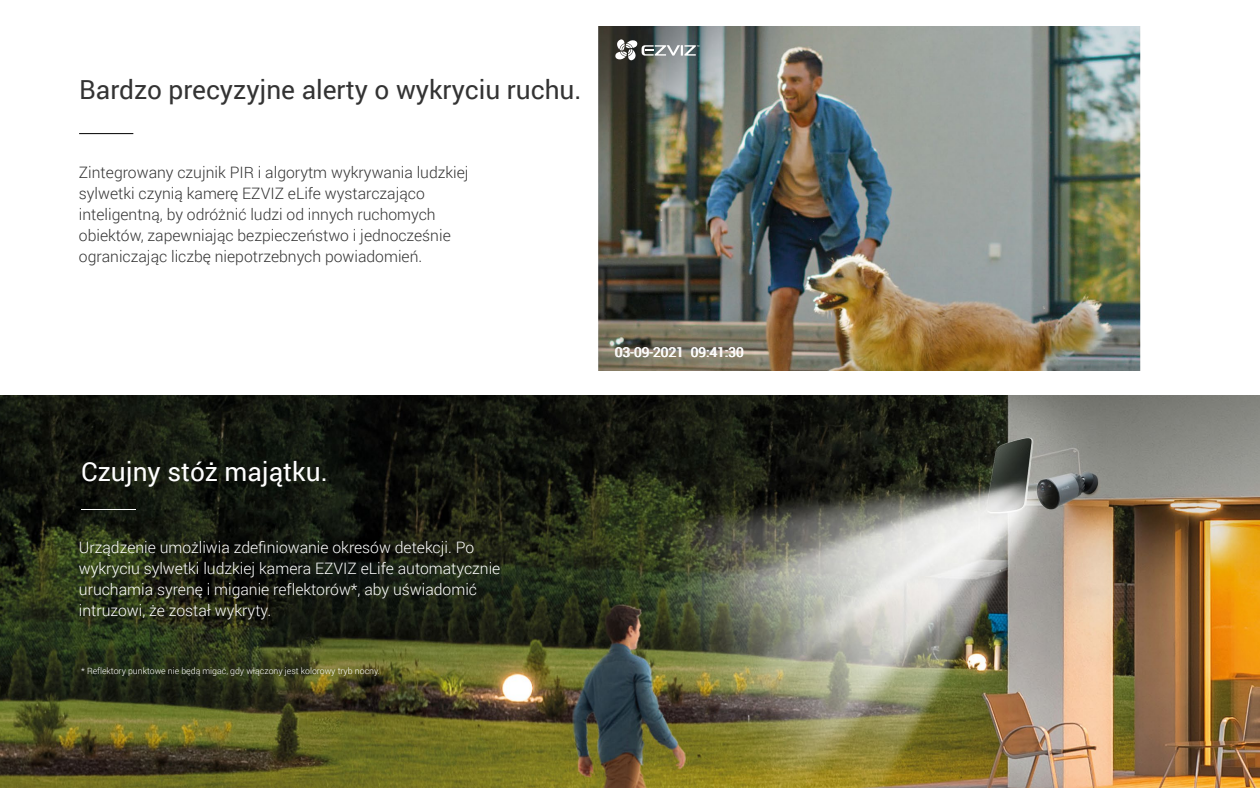
<style>
.page{position:relative;width:1260px;height:788px;background:#fff}
.page>*{position:absolute;margin:0;border:0;box-sizing:border-box;transform-origin:0 0}
.t1{font:26.25px "Roboto";color:#333}
.t2{font:26.25px "Roboto";color:#fff}
.t3{font:300 15.75px/21px "Roboto";color:#333}
.t4{font:300 15.75px/21px "Roboto";color:#fff}
.t5{font:13.65px "Roboto";color:#fff}
.t6{font:300 8.75px "Roboto";color:#fff}
</style>
<div class="page">
<img style="left:0;top:395px;width:1260px;height:393px">
<img style="left:598px;top:26px;width:543px;height:344px">
<svg style="left:615px;top:39px;width:84px;height:21px"></svg>
<hr style="left:79px;top:133px;width:54px;height:1px;background:#050505">
<hr style="left:81px;top:509px;width:54px;height:1px;background:#fff">
<h1 class="t1" style="left:79px;top:71px;width:504px">Bardzo precyzyjne alerty o wykryciu ruchu.</h1>
<p class="t3" style="left:79px;top:161px;width:391px">Zintegrowany czujnik PIR i algorytm wykrywania ludzkiej sylwetki czynią kamerę EZVIZ eLife wystarczająco inteligentną, by odróżnić ludzi od innych ruchomych obiektów, zapewniając bezpieczeństwo i jednocześnie ograniczając liczbę niepotrzebnych powiadomień.</p>
<p class="t5" style="left:615px;top:342px;width:130px">03-09-2021 09:41:30</p>
<h1 class="t2" style="left:81px;top:453px;width:248px">Czujny stóż majątku.</h1>
<p class="t4" style="left:79px;top:536px;width:423px">Urządzenie umożliwia zdefiniowanie okresów detekcji. Po wykryciu sylwetki ludzkiej kamera EZVIZ eLife automatycznie uruchamia syrenę i miganie reflektorów*, aby uświadomić intruzowi, że został wykryty.</p>
<p class="t6" style="left:81px;top:665px;width:300px">* Reflektory punktowe nie będą migać, gdy włączony jest kolorowy tryb nocny.</p>
</div>
